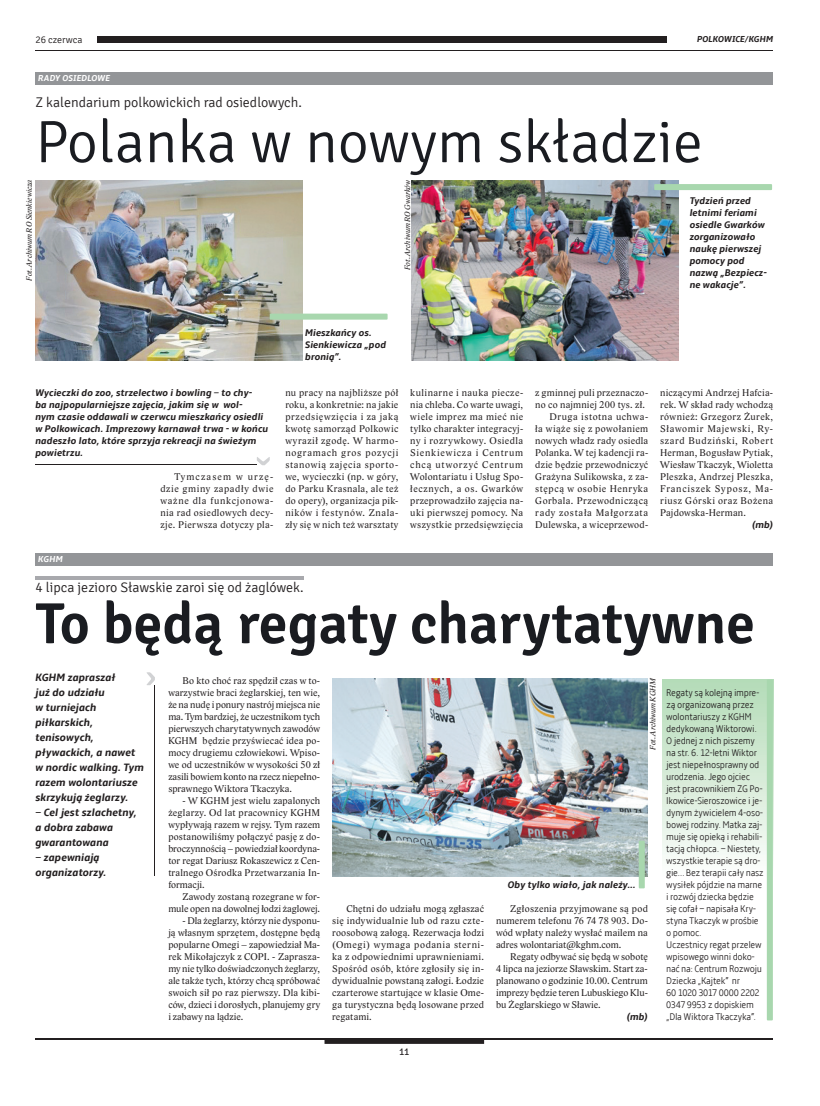
<style>
.page{position:relative;width:820px;height:1106px;background:#fff}
.page>*{position:absolute;margin:0;border:0;box-sizing:border-box;transform-origin:0 0}
.t1{font:300 59.7px "Signika";color:#1a1c21}
.t2{font:600 58px "Signika";color:#1a1c21}
.t3{font:300 14px "Signika";color:#231f20}
.t4{font:italic 700 11px/15px "Amble";color:#231f20}
.t5{font:10px/12px "Lido STF";letter-spacing:.025em;color:#231f20;text-align:justify}
.t6{font:300 condensed 10px/12px "Amble";letter-spacing:-.03em;color:#231f20}
.t7{font:italic 700 10px/12px "Amble";color:#231f20}
.t8{font:10px/12px "Lido STF";letter-spacing:.005em;color:#231f20;text-align:right}
.t9{font:10px "Lido STF";letter-spacing:.05em;color:#231f20}
.t10{font:10px "Lido STF";letter-spacing:.075em;color:#231f20}
.t11{font:10px "Lido STF";letter-spacing:.06em;color:#231f20}
.t12{font:10px "Lido STF";letter-spacing:.055em;color:#231f20}
.t13{font:300 10px "Signika";color:#231f20}
.t14{font:10px "Signika Negative";color:#231f20}
.t15{font:italic 700 9px "Amble";letter-spacing:.005em;color:#fff}
.t16{font:italic 700 9px "Amble";letter-spacing:.005em;color:#231f20}
.t17{font:italic 8px "Lido STF";letter-spacing:-.005em;color:#231f20}
</style>
<div class="page">
<hr style="left:35px;top:50px;width:737px;height:1px;background:#231f20">
<div style="left:98px;top:37px;width:674px;height:6px;background:#231f20"></div>
<hr style="left:35px;top:1038px;width:737px;height:1px;background:#231f20">
<svg style="left:324px;top:1039px;width:160px;height:4px"></svg>
<div style="left:661px;top:679px;width:111px;height:197px;background:linear-gradient(to bottom,#b3dab6,#fcfdfc)"></div>
<div style="left:666px;top:33px;width:106px;height:14px;background:#fff"></div>
<div style="left:35px;top:72px;width:737px;height:12px;background:#939598"></div>
<div style="left:35px;top:553px;width:737px;height:12px;background:#939598"></div>
<hr style="left:35px;top:576px;width:268px;height:3px;background:#a8a9ad">
<hr style="left:154px;top:685px;width:1px;height:191px;background:#231f20">
<svg style="left:146px;top:672px;width:9px;height:13px"></svg>
<div style="left:766px;top:679px;width:6px;height:341px;background:#a8d7ae"></div>
<img style="left:332px;top:678px;width:315px;height:198px">
<hr style="left:35px;top:465px;width:221px;height:1px;background:#231f20">
<svg style="left:257px;top:457px;width:12px;height:8px"></svg>
<img style="left:35px;top:180px;width:267px;height:180px">
<img style="left:411px;top:180px;width:267px;height:180px">
<div style="left:269px;top:313px;width:118px;height:6px;background:#a8d7ae"></div>
<div style="left:654px;top:184px;width:117px;height:6px;background:#a8d7ae"></div>
<div style="left:638px;top:840px;width:6px;height:48px;background:#a8d7ae"></div>
<p class="t13" style="left:35px;top:35px;width:49px">26 czerwca</p>
<p class="t15" style="left:38px;top:73px;width:73px">RADY OSIEDLOWE</p>
<h3 class="t3" style="left:35px;top:95px;width:268px">Z kalendarium polkowickich rad osiedlowych.</h3>
<p class="t16" style="left:696px;top:34px;width:78px">POLKOWICE/KGHM</p>
<p class="t17" style="left:24px;top:281px;width:102px;rotate:-90deg">Fot. Archiwum RO Sienkiewicza</p>
<h1 class="t1" style="left:35px;top:109px;width:668px">Polanka w nowym składzie</h1>
<p class="t17" style="left:402px;top:270px;width:91px;rotate:-90deg">Fot. Archiwum RO Gwarków</p>
<p class="t7" style="left:689px;top:195px;width:79px">Tydzień przed letnimi feriami osiedle Gwarków zorganizowało naukę pierwszej pomocy pod nazwą „Bezpiecz&shy;ne wakacje”.</p>
<p class="t7" style="left:305px;top:327px;width:82px">Mieszkańcy os.<br>Sienkiewicza „pod bronią”.</p>
<p class="t7" style="left:35px;top:387px;width:234px">Wycieczki do zoo, strzelectwo i bowling – to chy-<br>ba najpopularniejsze zajęcia, jakim się w wol-<br>nym czasie oddawali w czerwcu mieszkańcy osiedli w Polkowicach. Imprezowy karnawał trwa - w końcu nadeszło lato, które sprzyja rekreacji na świeżym powietrzu.</p>
<p class="t5" style="left:160px;top:471px;width:114px;text-indent:14px">Tymczasem w urzę&shy;dzie gminy zapadły dwie ważne dla funkcjonowa&shy;nia rad osiedlowych decy&shy;zje. Pierwsza dotyczy pla-</p>
<p class="t15" style="left:38px;top:554px;width:26px">KGHM</p>
<p class="t5" style="left:285px;top:387px;width:114px">nu pracy na najbliższe pół roku, a konkretnie: na jakie przedsięwzięcia i za jaką kwotę samorząd Polkowic wyraził zgodę. W harmo&shy;nogramach gros pozycji stanowią zajęcia sporto&shy;we, wycieczki (np. w góry, do Parku Krasnala, ale też do opery), organizacja pik&shy;ników i festynów. Znala&shy;zły się w nich też warsztaty</p>
<p class="t5" style="left:410px;top:387px;width:114px">kulinarne i nauka piecze&shy;nia chleba. Co warte uwagi, wiele imprez ma mieć nie tylko charakter integracyj&shy;ny i rozrywkowy. Osiedla Sienkiewicza i Centrum chcą utworzyć Centrum Wolontariatu i Usług Spo&shy;łecznych, a os. Gwarków przeprowadziło zajęcia na&shy;uki pierwszej pomocy. Na wszystkie przedsięwzięcia</p>
<p class="t5" style="left:535px;top:387px;width:114px">z gminnej puli przeznaczo-</p>
<p class="t5" style="left:535px;top:399px;width:111px">no co najmniej 200 tys. zł.</p>
<p class="t12" style="left:549px;top:411px;width:100px">Druga istotna uchwa-</p>
<p class="t5" style="left:535px;top:423px;width:114px">ła wiąże się z powołaniem</p>
<p class="t5" style="left:535px;top:435px;width:114px">nowych władz rady osiedla</p>
<p class="t5" style="left:535px;top:447px;width:114px">Polanka. W tej kadencji ra-</p>
<p class="t5" style="left:535px;top:459px;width:114px">dzie będzie przewodniczyć</p>
<p class="t5" style="left:535px;top:471px;width:114px">Grażyna Sulikowska, z za-</p>
<p class="t11" style="left:535px;top:483px;width:114px">stępcą w osobie Henryka</p>
<p class="t9" style="left:535px;top:495px;width:114px">Gorbala. Przewodniczącą</p>
<p class="t10" style="left:535px;top:507px;width:114px">rady została Małgorzata</p>
<p class="t5" style="left:535px;top:519px;width:114px">Dulewska, a wiceprzewod-</p>
<p class="t5" style="left:660px;top:387px;width:114px">niczącymi Andrzej Hafcia&shy;rek. W skład rady wchodzą również: Grzegorz Żurek, Sławomir Majewski, Ry&shy;szard Budziński, Robert Herman, Bogusław Pytiak, Wiesław Tkaczyk, Wioletta Pleszka, Andrzej Pleszka, Franciszek Syposz, Ma&shy;riusz Górski oraz Bożena Pajdowska-Herman.</p>
<p class="t7" style="left:751px;top:519px;width:23px">(mb)</p>
<h3 class="t3" style="left:35px;top:579px;width:269px">4 lipca jezioro Sławskie zaroi się od żaglówek.</h3>
<h2 class="t2" style="left:35px;top:589px;width:720px">To będą regaty charytatywne</h2>
<p class="t4" style="left:35px;top:669px;width:110px">KGHM zapraszał<br>już do udziału<br>w turniejach piłkarskich, tenisowych, pływackich, a nawet w nordic walking. Tym razem wolontariusze skrzykują żeglarzy.</p>
<p class="t4" style="left:35px;top:804px;width:103px">– Cel jest szlachetny, a dobra zabawa gwarantowana</p>
<p class="t4" style="left:35px;top:849px;width:73px">– zapewniają organizatorzy.</p>
<p class="t5" style="left:168px;top:675px;width:153px;text-indent:14px">Bo kto choć raz spędził czas w to&shy;warzystwie braci żeglarskiej, ten wie, że na nudę i ponury nastrój miejsca nie ma. Tym bardziej, że uczestnikom tych pierwszych charytatywnych zawodów KGHM będzie przyświecać idea po&shy;mocy drugiemu człowiekowi. Wpiso&shy;we od uczestników w wysokości 50 zł zasili bowiem konto na rzecz niepełno&shy;sprawnego Wiktora Tkaczyka.</p>
<p class="t5" style="left:168px;top:795px;width:153px;text-indent:14px">- W KGHM jest wielu zapalonych żeglarzy. Od lat pracownicy KGHM wypływają razem w rejsy. Tym razem postanowiliśmy połączyć pasję z do&shy;broczynnością – powiedział koordyna&shy;tor regat Dariusz Rokaszewicz z Cen&shy;tralnego Ośrodka Przetwarzania In&shy;formacji.</p>
<p class="t8" style="left:168px;top:891px;width:153px">Zawody zostaną rozegrane w for&shy;mule open na dowolnej łodzi żaglowej.</p>
<p class="t5" style="left:168px;top:915px;width:153px;text-indent:14px">- Dla żeglarzy, którzy nie dysponu&shy;ją własnym sprzętem, dostępne będą popularne Omegi – zapowiedział Ma&shy;rek Mikołajczyk z COPI. - Zaprasza&shy;my nie tylko doświadczonych żeglarzy, ale także tych, którzy chcą spróbować swoich sił po raz pierwszy. Dla kibi&shy;ców, dzieci i dorosłych, planujemy gry i zabawy na lądzie.</p>
<p class="t5" style="left:332px;top:903px;width:153px;text-indent:14px">Chętni do udziału mogą zgłaszać się indywidualnie lub od razu czte&shy;roosobową załogą. Rezerwacja łodzi (Omegi) wymaga podania sterni&shy;ka z odpowiednimi uprawnieniami.<br>Spośród osób, które zgłosiły się in&shy;dywidualnie powstaną załogi. Łodzie czarterowe startujące w klasie Ome&shy;ga turystyczna będą losowane przed regatami.</p>
<p class="t5" style="left:496px;top:903px;width:153px;text-indent:14px">Zgłoszenia przyjmowane są pod numerem telefonu 76 74 78 903. Do&shy;wód wpłaty należy wysłać mailem na adres wolontariat@kghm.com.</p>
<p class="t17" style="left:647px;top:749px;width:73px;rotate:-90deg">Fot. Archiwum KGHM</p>
<p class="t6" style="left:666px;top:687px;width:99px">Regaty są kolejną impre&shy;zą organizowaną przez wolontariuszy z KGHM dedykowaną Wiktorowi.<br>O jednej z nich piszemy na str. 6. 12-letni Wiktor jest niepełnosprawny od urodzenia. Jego ojciec jest pracownikiem ZG Po&shy;lkowice-Sieroszowice i je&shy;dynym żywicielem 4-oso&shy;bowej rodziny. Matka zaj&shy;muje się opieką i rehabili&shy;tacją chłopca. – Niestety, wszystkie terapie są dro&shy;gie… Bez terapii cały nasz wysiłek pójdzie na marne i rozwój dziecka będzie się cofał – napisała Kry&shy;styna Tkaczyk w prośbie o pomoc.<br>Uczestnicy regat przelew wpisowego winni doko&shy;nać na: Centrum Rozwoju<br>Dziecka „Kajtek” nr<br>60 1020 3017 0000 2202<br>0347 9953 z dopiskiem „Dla Wiktora Tkaczyka”.</p>
<p class="t7" style="left:507px;top:879px;width:129px">Oby tylko wiało, jak należy…</p>
<p class="t5" style="left:496px;top:951px;width:153px;text-indent:14px">Regaty odbywać się będą w sobotę 4 lipca na jeziorze Sławskim. Start za&shy;planowano o godzinie 10.00. Centrum imprezy będzie teren Lubuskiego Klu&shy;bu Żeglarskiego w Sławie.</p>
<p class="t7" style="left:626px;top:1011px;width:23px">(mb)</p>
<p class="t14" style="left:399px;top:1045px;width:12px">11</p>
</div>
